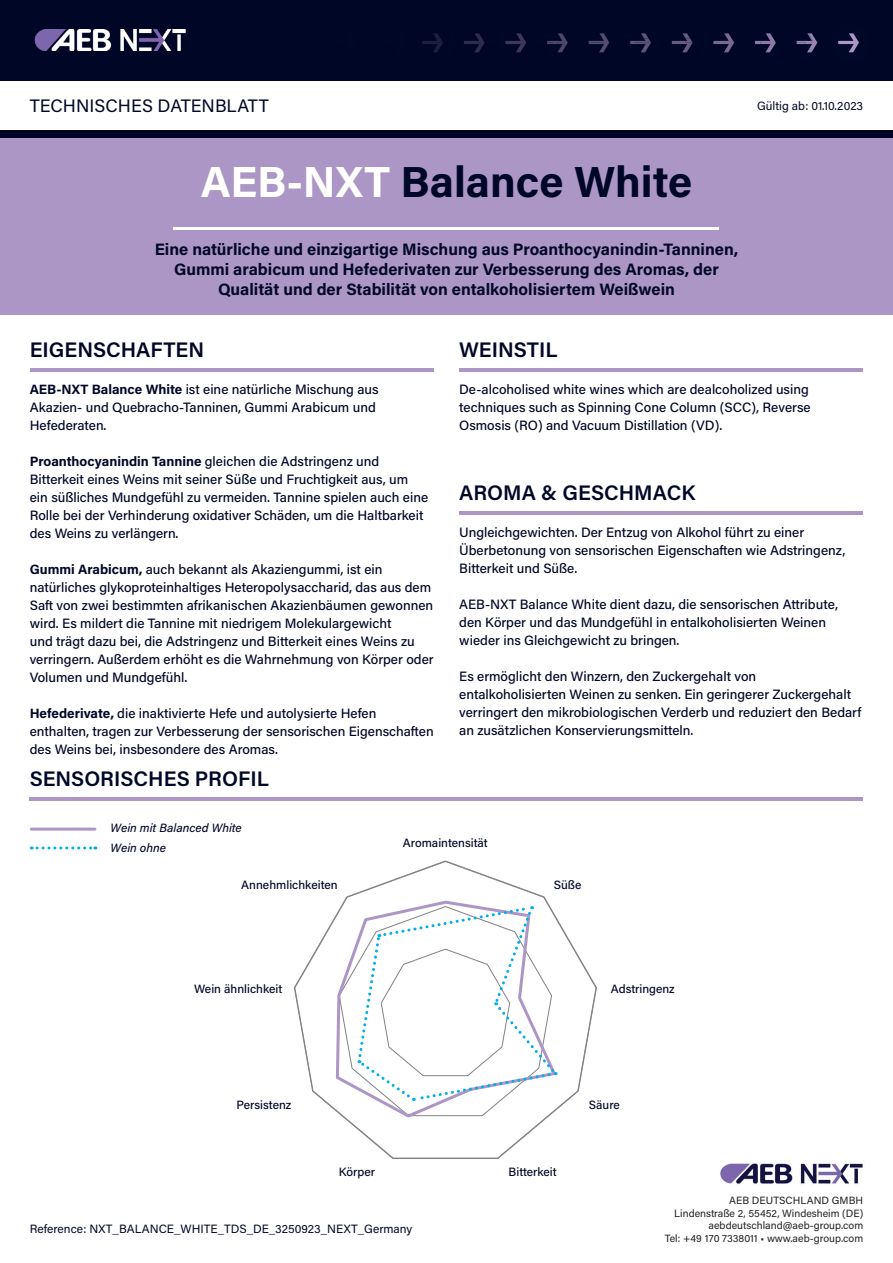
<style>
.page{position:relative;width:893px;height:1263px;background:#fff}
.page>*{position:absolute;margin:0;border:0;box-sizing:border-box;transform-origin:0 0}
.t1{font:700 43.5px "Acumin Pro";color:#010827}
.t2{font:600 21px "Acumin Pro";color:#000726}
.t3{font:18px "Acumin Pro";color:#020826}
.t4{font:700 16.5px/19.8px "Acumin Pro";color:#020826;text-align:center}
.t5{font:500 13.5px/18px "Acumin Pro";color:#000726}
.t6{font:500 12px "Acumin Pro";color:#000726}
.t7{font:12px "Acumin Pro";color:#000726}
.t8{font:italic 500 12px/20.1px "Acumin Pro";color:#000726}
.t9{font:12px "Acumin Pro";color:#020826}
.t10{font:10.5px/12.6px "Acumin Pro";color:#231f20;text-align:right}
.s1{color:#fff}
.s2{font-weight:700}
</style>
<div class="page">
<div style="left:0;top:0;width:893px;height:81px;background:#000726"></div>
<div style="left:0;top:138px;width:893px;height:177px;background:#ac96c6"></div>
<div style="left:0;top:130px;width:893px;height:8px;background:#000726"></div>
<img style="left:34px;top:30px;width:152px;height:21px">
<img style="left:720px;top:1163px;width:143px;height:21px">
<svg style="left:422px;top:33px;width:21px;height:19px"></svg>
<svg style="left:464px;top:33px;width:62px;height:20px"></svg>
<svg style="left:547px;top:33px;width:21px;height:20px"></svg>
<svg style="left:588px;top:33px;width:22px;height:20px"></svg>
<svg style="left:630px;top:33px;width:21px;height:20px"></svg>
<svg style="left:672px;top:33px;width:104px;height:20px"></svg>
<svg style="left:796px;top:33px;width:21px;height:20px"></svg>
<svg style="left:838px;top:33px;width:21px;height:20px"></svg>
<hr style="left:174px;top:227px;width:545px;height:3px;background:#fff">
<hr style="left:30px;top:368px;width:404px;height:3px;background:#ac96c6">
<hr style="left:30px;top:797px;width:833px;height:3px;background:#ac96c6">
<hr style="left:459px;top:368px;width:404px;height:3px;background:#ac96c6">
<hr style="left:459px;top:511px;width:404px;height:3px;background:#ac96c6">
<hr style="left:31px;top:828px;width:64px;height:3px;background:#ac96c6">
<svg style="left:31px;top:846px;width:65px;height:3px"></svg>
<svg style="left:295px;top:861px;width:301px;height:297px"></svg>
<svg style="left:334px;top:899px;width:225px;height:220px"></svg>
<svg style="left:356px;top:905px;width:201px;height:197px"></svg>
<h3 class="t3" style="left:30px;top:93px;width:240px">TECHNISCHES DATENBLATT</h3>
<p class="t9" style="left:757px;top:97px;width:108px">Gültig ab: 01.10.2023</p>
<h1 class="t1" style="left:201px;top:151px;width:493px"><span class="s1">AEB-NXT</span> Balance White</h1>
<p class="t4" style="left:155px;top:239px;width:585px">Eine natürliche und einzigartige Mischung aus Proanthocyanindin-Tanninen,<br>Gummi arabicum und Hefederivaten zur Verbesserung des Aromas, der<br>Qualität und der Stabilität von entalkoholisiertem Weißwein</p>
<h2 class="t2" style="left:30px;top:335px;width:176px">EIGENSCHAFTEN</h2>
<h2 class="t2" style="left:459px;top:335px;width:100px">WEINSTIL</h2>
<p class="t5" style="left:30px;top:379px;width:350px"><span class="s2">AEB-NXT Balance White</span> ist eine natürliche Mischung aus<br>Akazien- und Quebracho-Tanninen, Gummi Arabicum und<br>Hefederaten.</p>
<p class="t5" style="left:30px;top:451px;width:400px"><span class="s2">Proanthocyanindin Tannine</span> gleichen die Adstringenz und Bitterkeit eines Weins mit seiner Süße und Fruchtigkeit aus, um ein süßliches Mundgefühl zu vermeiden. Tannine spielen auch eine Rolle bei der Verhinderung oxidativer Schäden, um die Haltbarkeit des Weins zu verlängern.</p>
<p class="t5" style="left:30px;top:559px;width:405px"><span class="s2">Gummi Arabicum,</span> auch bekannt als Akaziengummi, ist ein natürliches glykoproteinhaltiges Heteropolysaccharid, das aus dem Saft von zwei bestimmten afrikanischen Akazienbäumen gewonnen wird. Es mildert die Tannine mit niedrigem Molekulargewicht<br>und trägt dazu bei, die Adstringenz und Bitterkeit eines Weins zu verringern. Außerdem erhöht es die Wahrnehmung von Körper oder Volumen und Mundgefühl.</p>
<p class="t5" style="left:30px;top:703px;width:405px"><span class="s2">Hefederivate,</span> die inaktivierte Hefe und autolysierte Hefen enthalten, tragen zur Verbesserung der sensorischen Eigenschaften des Weins bei, insbesondere des Aromas.</p>
<h2 class="t2" style="left:30px;top:764px;width:241px">SENSORISCHES PROFIL</h2>
<p class="t5" style="left:459px;top:379px;width:353px">De-alcoholised white wines which are dealcoholized using techniques such as Spinning Cone Column (SCC), Reverse<br>Osmosis (RO) and Vacuum Distillation (VD).</p>
<h2 class="t2" style="left:459px;top:478px;width:237px">AROMA &amp; GESCHMACK</h2>
<p class="t5" style="left:459px;top:522px;width:388px">Ungleichgewichten. Der Entzug von Alkohol führt zu einer<br>Überbetonung von sensorischen Eigenschaften wie Adstringenz,<br>Bitterkeit und Süße.</p>
<p class="t5" style="left:459px;top:594px;width:380px">AEB-NXT Balance White dient dazu, die sensorischen Attribute, den Körper und das Mundgefühl in entalkoholisierten Weinen wieder ins Gleichgewicht zu bringen.</p>
<p class="t5" style="left:459px;top:666px;width:404px">Es ermöglicht den Winzern, den Zuckergehalt von entalkoholisierten Weinen zu senken. Ein geringerer Zuckergehalt verringert den mikrobiologischen Verderb und reduziert den Bedarf an zusätzlichen Konservierungsmitteln.</p>
<p class="t8" style="left:111px;top:817px;width:133px">Wein mit Balanced White<br>Wein ohne</p>
<p class="t6" style="left:241px;top:876px;width:98px">Annehmlichkeiten</p>
<p class="t6" style="left:403px;top:834px;width:86px">Aromaintensität</p>
<p class="t6" style="left:554px;top:876px;width:29px">Süße</p>
<p class="t6" style="left:194px;top:980px;width:90px">Wein ähnlichkeit</p>
<p class="t6" style="left:611px;top:980px;width:65px">Adstringenz</p>
<p class="t6" style="left:237px;top:1097px;width:56px">Persistenz</p>
<p class="t6" style="left:339px;top:1164px;width:38px">Körper</p>
<p class="t6" style="left:509px;top:1164px;width:50px">Bitterkeit</p>
<p class="t7" style="left:30px;top:1220px;width:384px">Reference: NXT_BALANCE_WHITE_TDS_DE_3250923_NEXT_Germany</p>
<p class="t6" style="left:589px;top:1097px;width:33px">Säure</p>
<p class="t10" style="left:665px;top:1193px;width:200px">AEB DEUTSCHLAND GMBH<br>Lindenstraße 2, 55452, Windesheim (DE) aebdeutschland@aeb-group.com<br>Tel: +49 170 7338011 • www.aeb-group.com</p>
</div>
